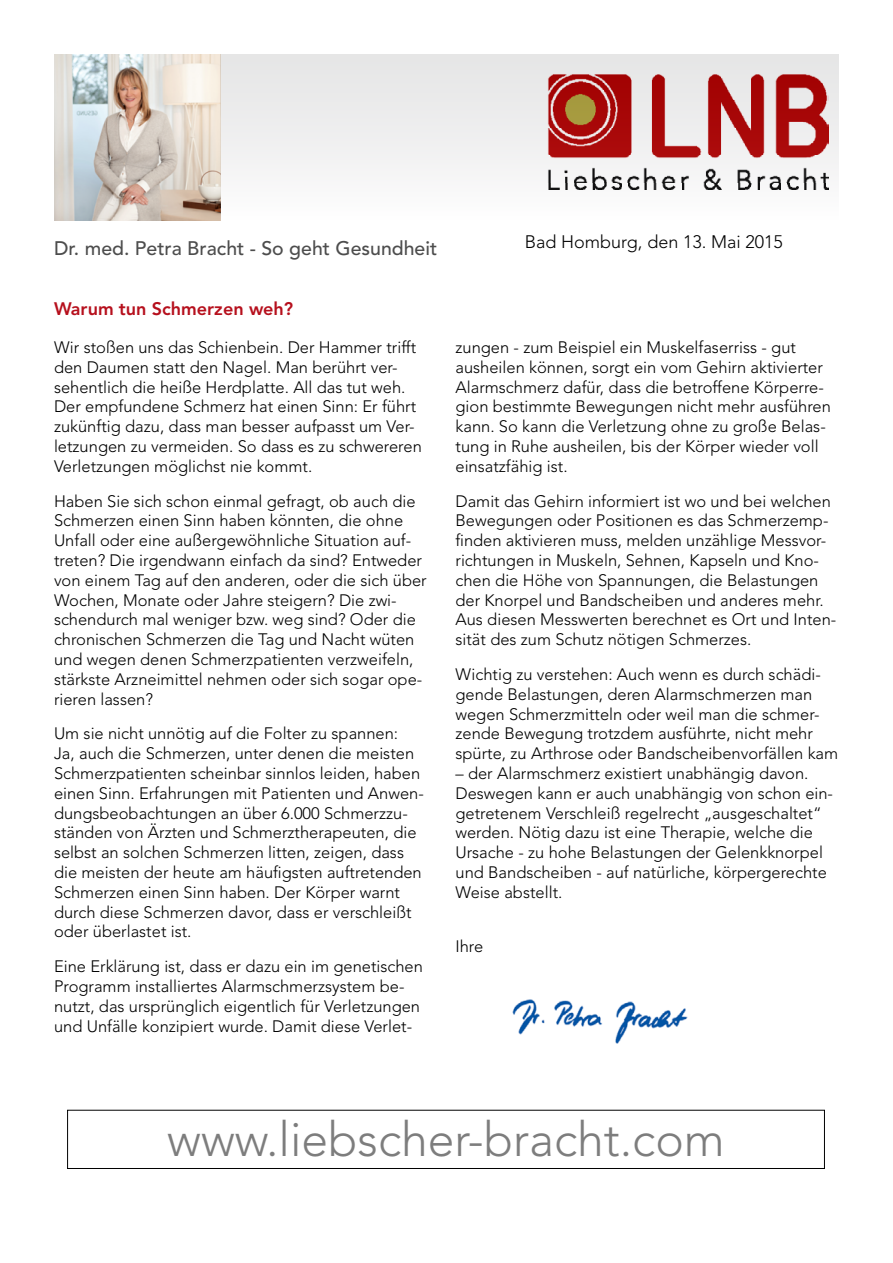
<style>
.page{position:relative;width:893px;height:1263px;background:#fff}
.page>*{position:absolute;margin:0;border:0;box-sizing:border-box;transform-origin:0 0}
.t1{font:300 48px "Avenir LT Std";color:#7d7d7d}
.t2{font:500 19.5px "Avenir LT Std";color:#4d4d4d}
.t3{font:300 18px "Avenir LT Std";color:#000}
.t4{font:800 18px "Avenir LT Std";color:#b6101d}
.t5{font:300 16.5px/19.8px "Avenir LT Std";color:#000}
</style>
<div class="page">
<img style="left:512px;top:999px;width:176px;height:45px">
<img style="left:54px;top:54px;width:166px;height:166px">
<svg style="left:220px;top:54px;width:619px;height:166px"></svg>
<p class="t2" style="left:54px;top:237px;width:385px">Dr. med. Petra Bracht - So geht Gesundheit</p>
<p class="t3" style="left:525px;top:232px;width:259px">Bad Homburg, den 13. Mai 2015</p>
<p class="t4" style="left:54px;top:298px;width:241px">Warum tun Schmerzen weh?</p>
<p class="t5" style="left:54px;top:337px;width:369px">Wir stoßen uns das Schienbein. Der Hammer trifft den Daumen statt den Nagel. Man berührt ver&shy;sehentlich die heiße Herdplatte. All das tut weh.<br>Der empfundene Schmerz hat einen Sinn: Er führt zukünftig dazu, dass man besser aufpasst um Ver&shy;letzungen zu vermeiden. So dass es zu schwereren Verletzungen möglichst nie kommt.</p>
<p class="t5" style="left:54px;top:491px;width:374px">Haben Sie sich schon einmal gefragt, ob auch die Schmerzen einen Sinn haben könnten, die ohne Unfall oder eine außergewöhnliche Situation auf&shy;treten? Die irgendwann einfach da sind? Entweder von einem Tag auf den anderen, oder die sich über Wochen, Monate oder Jahre steigern? Die zwi&shy;schendurch mal weniger bzw. weg sind? Oder die chronischen Schmerzen die Tag und Nacht wüten und wegen denen Schmerzpatienten verzweifeln, stärkste Arzneimittel nehmen oder sich sogar ope&shy;rieren lassen?</p>
<p class="t5" style="left:54px;top:724px;width:371px">Um sie nicht unnötig auf die Folter zu spannen:<br>Ja, auch die Schmerzen, unter denen die meisten Schmerzpatienten scheinbar sinnlos leiden, haben einen Sinn. Erfahrungen mit Patienten und Anwen&shy;dungsbeobachtungen an über 6.000 Schmerzzu&shy;ständen von Ärzten und Schmerztherapeuten, die selbst an solchen Schmerzen litten, zeigen, dass die meisten der heute am häufigsten auftretenden Schmerzen einen Sinn haben. Der Körper warnt durch diese Schmerzen davor, dass er verschleißt oder überlastet ist.</p>
<p class="t5" style="left:54px;top:957px;width:370px">Eine Erklärung ist, dass er dazu ein im genetischen Programm installiertes Alarmschmerzsystem be&shy;nutzt, das ursprünglich eigentlich für Verletzungen und Unfälle konzipiert wurde. Damit diese Verlet-</p>
<p class="t5" style="left:455px;top:337px;width:377px">zungen - zum Beispiel ein Muskelfaserriss - gut ausheilen können, sorgt ein vom Gehirn aktivierter Alarmschmerz dafür, dass die betroffene Körperre&shy;gion bestimmte Bewegungen nicht mehr ausführen kann. So kann die Verletzung ohne zu große Belas&shy;tung in Ruhe ausheilen, bis der Körper wieder voll einsatzfähig ist.</p>
<p class="t5" style="left:455px;top:491px;width:382px">Damit das Gehirn informiert ist wo und bei welchen Bewegungen oder Positionen es das Schmerzemp&shy;finden aktivieren muss, melden unzählige Messvor&shy;richtungen in Muskeln, Sehnen, Kapseln und Kno&shy;chen die Höhe von Spannungen, die Belastungen der Knorpel und Bandscheiben und anderes mehr.<br>Aus diesen Messwerten berechnet es Ort und Inten&shy;sität des zum Schutz nötigen Schmerzes.</p>
<p class="t5" style="left:455px;top:664px;width:384px">Wichtig zu verstehen: Auch wenn es durch schädi&shy;gende Belastungen, deren Alarmschmerzen man wegen Schmerzmitteln oder weil man die schmer&shy;zende Bewegung trotzdem ausführte, nicht mehr spürte, zu Arthrose oder Bandscheibenvorfällen kam</p>
<p class="t5" style="left:455px;top:763px;width:379px">– der Alarmschmerz existiert unabhängig davon.<br>Deswegen kann er auch unabhängig von schon ein&shy;getretenem Verschleiß regelrecht „ausgeschaltet“ werden. Nötig dazu ist eine Therapie, welche die Ursache - zu hohe Belastungen der Gelenkknorpel und Bandscheiben - auf natürliche, körpergerechte Weise abstellt.</p>
<p class="t5" style="left:455px;top:937px;width:29px">Ihre</p>
<h1 class="t1" style="left:167px;top:1111px;width:559px">www.liebscher-bracht.com</h1>
</div>
